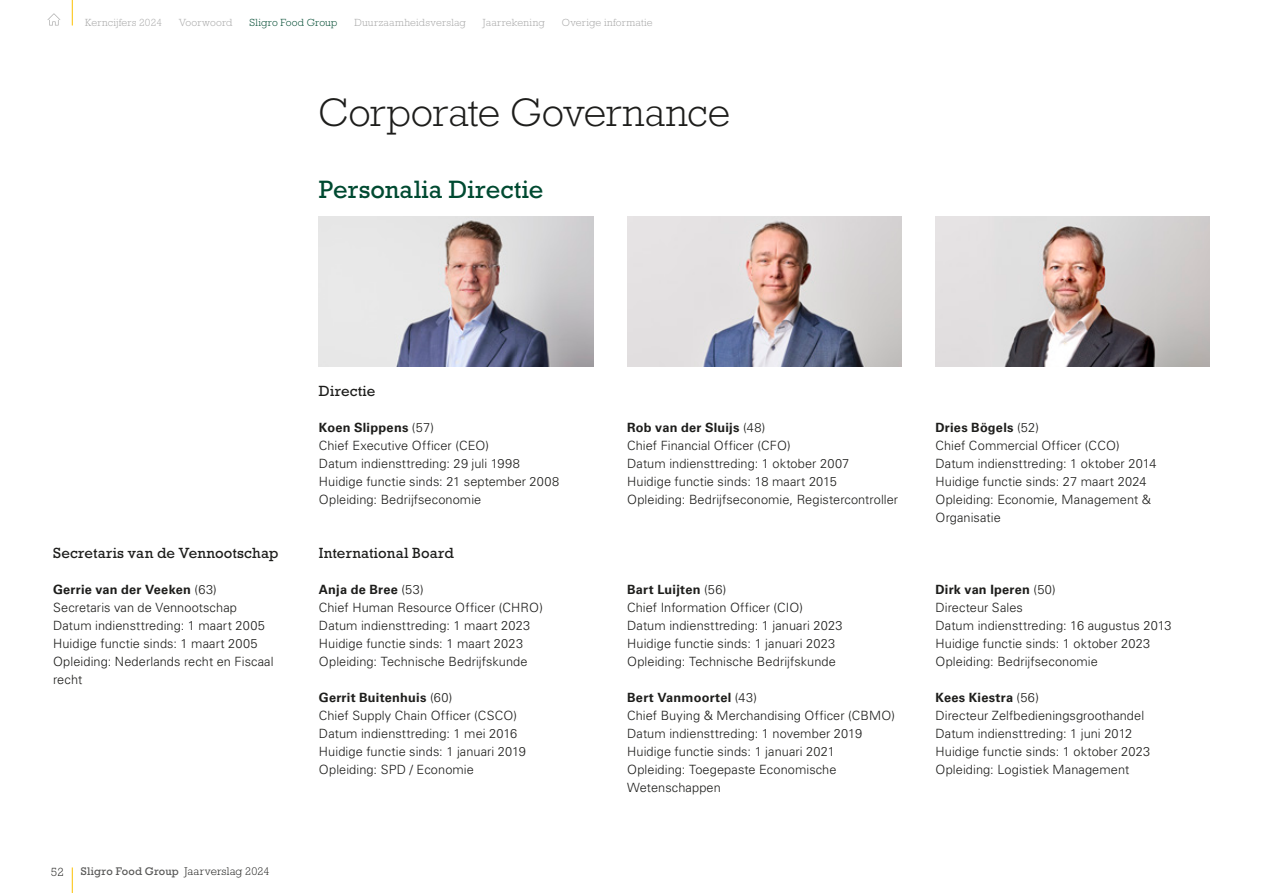
<style>
.page{position:relative;width:1263px;height:893px;background:#fff}
.page>*{position:absolute;margin:0;border:0;box-sizing:border-box;transform-origin:0 0}
.t1{font:300 40.5px "Rockwell Std";letter-spacing:-.01em;color:#1d1d1b}
.t2{font:25.5px "Rockwell Std";letter-spacing:.005em;color:#004a31}
.t3{font:15px "Rockwell Std";letter-spacing:.01em;color:#1d1d1b}
.t4{font:300 12.75px/18px "Univers LT Std";letter-spacing:.005em;color:#1d1d1b}
.t5{font:300 12px "Rockwell Std";color:#1d1d1b}
.t6{font:11.25px "Rockwell Std";letter-spacing:.015em;color:#575756}
.t7{font:300 10.5px "Rockwell Std";letter-spacing:.015em;color:#a8a8a8}
.t8{font:300 10.5px "Rockwell Std";letter-spacing:.015em;color:#004a31}
.s1{font-weight:700}
.s2{font-weight:300;color:#1d1d1b}
</style>
<div class="page">
<svg style="left:72px;top:0;width:1px;height:26px"></svg>
<svg style="left:47px;top:13px;width:13px;height:13px"></svg>
<svg style="left:72px;top:867px;width:1px;height:26px"></svg>
<img style="left:319px;top:216px;width:274px;height:151px">
<img style="left:627px;top:216px;width:274px;height:151px">
<img style="left:935px;top:216px;width:275px;height:151px">
<p class="t7" style="left:85px;top:16px;width:78px">Kerncijfers 2024</p>
<p class="t7" style="left:179px;top:16px;width:55px">Voorwoord</p>
<p class="t8" style="left:249px;top:16px;width:89px">Sligro Food Group</p>
<p class="t7" style="left:354px;top:16px;width:113px">Duurzaamheidsverslag</p>
<p class="t7" style="left:483px;top:16px;width:63px">Jaarrekening</p>
<p class="t7" style="left:562px;top:16px;width:92px">Overige informatie</p>
<h1 class="t1" style="left:318px;top:89px;width:414px">Corporate Governance</h1>
<h2 class="t2" style="left:319px;top:175px;width:226px">Personalia Directie</h2>
<p class="t3" style="left:53px;top:544px;width:227px">Secretaris van de Vennootschap</p>
<p class="t4" style="left:53px;top:580px;width:222px"><span class="s1">Gerrie van der Veeken</span> (63)<br>Secretaris van de Vennootschap<br>Datum indiensttreding: 1 maart 2005<br>Huidige functie sinds: 1 maart 2005<br>Opleiding: Nederlands recht en Fiscaal recht</p>
<p class="t5" style="left:51px;top:865px;width:14px">52</p>
<p class="t6" style="left:81px;top:865px;width:190px">Sligro Food Group <span class="s2">Jaarverslag 2024</span></p>
<p class="t3" style="left:319px;top:382px;width:58px">Directie</p>
<p class="t4" style="left:319px;top:418px;width:242px"><span class="s1">Koen Slippens</span> (57)<br>Chief Executive Officer (CEO)<br>Datum indiensttreding: 29 juli 1998<br>Huidige functie sinds: 21 september 2008<br>Opleiding: Bedrijfseconomie</p>
<p class="t3" style="left:319px;top:544px;width:136px">International Board</p>
<p class="t4" style="left:319px;top:580px;width:225px"><span class="s1">Anja de Bree</span> (53)<br>Chief Human Resource Officer (CHRO)<br>Datum indiensttreding: 1 maart 2023<br>Huidige functie sinds: 1 maart 2023<br>Opleiding: Technische Bedrijfskunde</p>
<p class="t4" style="left:319px;top:689px;width:209px"><span class="s1">Gerrit Buitenhuis</span> (60)<br>Chief Supply Chain Officer (CSCO)<br>Datum indiensttreding: 1 mei 2016<br>Huidige functie sinds: 1 januari 2019<br>Opleiding: SPD / Economie</p>
<p class="t4" style="left:627px;top:418px;width:272px"><span class="s1">Rob van der Sluijs</span> (48)<br>Chief Financial Officer (CFO)<br>Datum indiensttreding: 1 oktober 2007<br>Huidige functie sinds: 18 maart 2015<br>Opleiding: Bedrijfseconomie, Registercontroller</p>
<p class="t4" style="left:935px;top:419px;width:222px"><span class="s1">Dries Bögels</span> (52)<br>Chief Commercial Officer (CCO)<br>Datum indiensttreding: 1 oktober 2014<br>Huidige functie sinds: 27 maart 2024<br>Opleiding: Economie, Management &amp;<br>Organisatie</p>
<p class="t4" style="left:627px;top:581px;width:217px"><span class="s1">Bart Luijten</span> (56)<br>Chief Information Officer (CIO)<br>Datum indiensttreding: 1 januari 2023<br>Huidige functie sinds: 1 januari 2023<br>Opleiding: Technische Bedrijfskunde</p>
<p class="t4" style="left:627px;top:689px;width:269px"><span class="s1">Bert Vanmoortel</span> (43)<br>Chief Buying &amp; Merchandising Officer (CBMO)<br>Datum indiensttreding: 1 november 2019<br>Huidige functie sinds: 1 januari 2021<br>Opleiding: Toegepaste Economische<br>Wetenschappen</p>
<p class="t4" style="left:935px;top:581px;width:237px"><span class="s1">Dirk van Iperen</span> (50)<br>Directeur Sales<br>Datum indiensttreding: 16 augustus 2013<br>Huidige functie sinds: 1 oktober 2023<br>Opleiding: Bedrijfseconomie</p>
<p class="t4" style="left:935px;top:689px;width:216px"><span class="s1">Kees Kiestra</span> (56)<br>Directeur Zelfbedieningsgroothandel Datum indiensttreding: 1 juni 2012<br>Huidige functie sinds: 1 oktober 2023<br>Opleiding: Logistiek Management</p>
</div>
